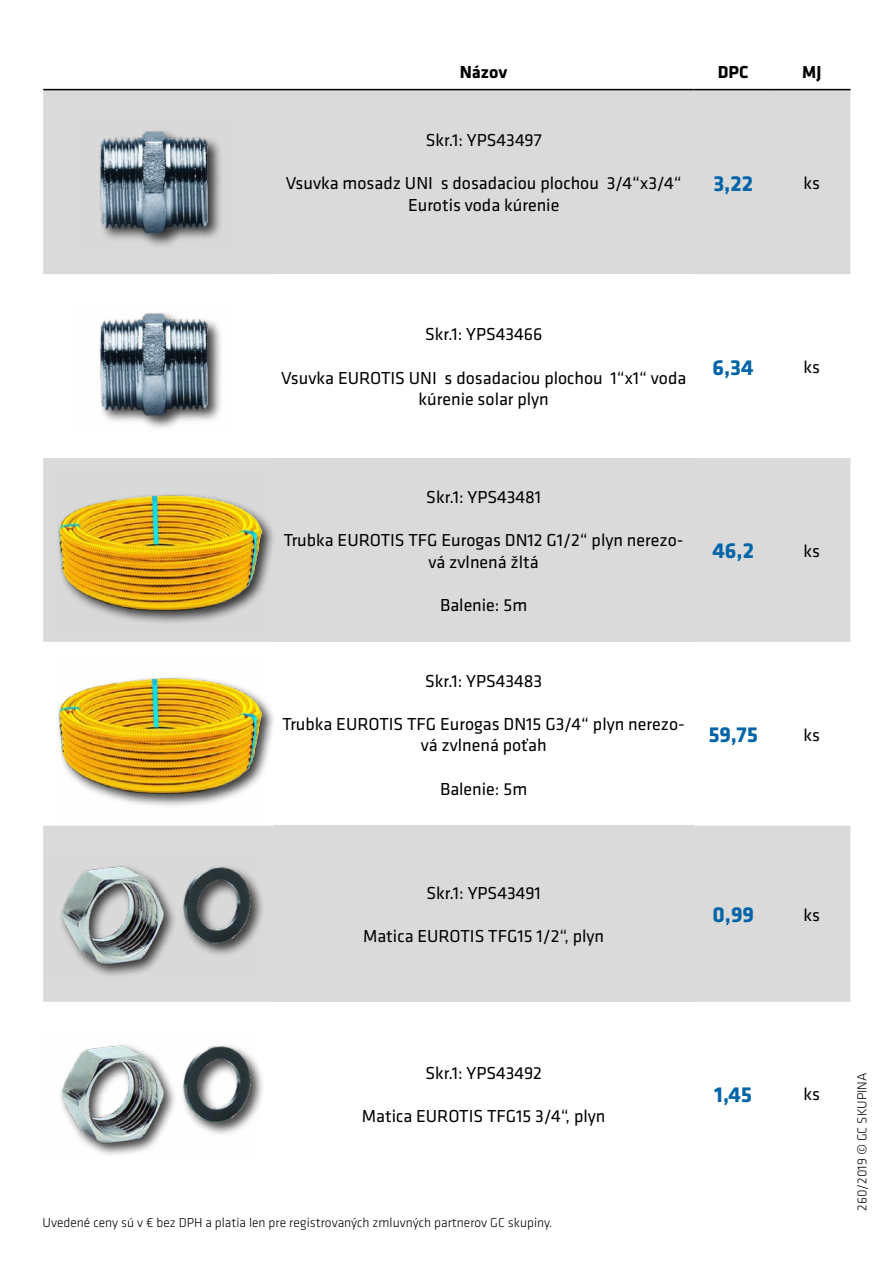
<style>
.page{position:relative;width:893px;height:1263px;background:#fff}
.page>*{position:absolute;margin:0;border:0;box-sizing:border-box;transform-origin:0 0}
.t1{font:700 22.5px "GC Klavika";letter-spacing:-.005em;color:#0064a7}
.t2{font:18px/21.6px "GC Klavika";color:#000;text-align:center}
.t3{font:700 18px "GC Klavika";color:#000}
.t4{font:300 13.5px "GC Klavika Fein";color:#000}
</style>
<div class="page">
<div style="left:43px;top:90px;width:807px;height:184px;background:#dadada"></div>
<div style="left:274px;top:90px;width:419px;height:184px;background:#dadada"></div>
<svg style="left:43px;top:458px;width:231px;height:544px;fill:#dadada"></svg>
<div style="left:274px;top:458px;width:419px;height:184px;background:#dadada"></div>
<div style="left:693px;top:458px;width:157px;height:184px;background:#dadada"></div>
<div style="left:274px;top:826px;width:419px;height:176px;background:#dadada"></div>
<div style="left:693px;top:826px;width:157px;height:176px;background:#dadada"></div>
<hr style="left:43px;top:89px;width:231px;height:1px;background:#000">
<hr style="left:274px;top:89px;width:419px;height:1px;background:#000">
<hr style="left:693px;top:89px;width:80px;height:1px;background:#000">
<hr style="left:773px;top:89px;width:77px;height:1px;background:#000">
<img style="left:75px;top:120px;width:160px;height:132px">
<img style="left:99px;top:312px;width:122px;height:116px">
<div style="left:55px;top:491px;width:221px;height:135px;background:#000;opacity:.75"></div>
<img style="left:56px;top:470px;width:209px;height:167px">
<div style="left:55px;top:674px;width:221px;height:135px;background:#000;opacity:.75"></div>
<img style="left:56px;top:653px;width:209px;height:167px">
<div style="left:59px;top:863px;width:206px;height:115px;background:#000;opacity:.75"></div>
<img style="left:43px;top:853px;width:216px;height:127px">
<div style="left:59px;top:1042px;width:206px;height:116px;background:#000;opacity:.75"></div>
<img style="left:59px;top:1042px;width:200px;height:116px">
<p class="t3" style="left:460px;top:59px;width:49px">Názov</p>
<p class="t3" style="left:718px;top:59px;width:32px">DPC</p>
<p class="t3" style="left:802px;top:59px;width:21px">MJ</p>
<p class="t2" style="left:426px;top:128px;width:117px">Skr.1: YPS43497</p>
<p class="t2" style="left:286px;top:172px;width:398px">Vsuvka mosadz UNI s dosadaciou plochou 3/4“x3/4“<br>Eurotis voda kúrenie</p>
<p class="t1" style="left:713px;top:167px;width:41px">3,22</p>
<p class="t2" style="left:803px;top:172px;width:18px">ks</p>
<p class="t2" style="left:425px;top:323px;width:119px">Skr.1: YPS43466</p>
<p class="t2" style="left:281px;top:366px;width:407px">Vsuvka EUROTIS UNI s dosadaciou plochou 1“x1“ voda kúrenie solar plyn</p>
<p class="t1" style="left:712px;top:351px;width:43px">6,34</p>
<p class="t2" style="left:803px;top:355px;width:18px">ks</p>
<p class="t2" style="left:426px;top:485px;width:116px">Skr.1: YPS43481</p>
<p class="t2" style="left:284px;top:529px;width:401px">Trubka EUROTIS TFG Eurogas DN12 G1/2“ plyn nerezo&shy;vá zvlnená žltá</p>
<p class="t2" style="left:440px;top:593px;width:89px">Balenie: 5m</p>
<p class="t2" style="left:425px;top:669px;width:119px">Skr.1: YPS43483</p>
<p class="t2" style="left:283px;top:712px;width:404px">Trubka EUROTIS TFG Eurogas DN15 G3/4“ plyn nerezo&shy;vá zvlnená poťah</p>
<p class="t2" style="left:440px;top:777px;width:89px">Balenie: 5m</p>
<p class="t1" style="left:712px;top:535px;width:43px">46,2</p>
<p class="t2" style="left:803px;top:539px;width:18px">ks</p>
<p class="t1" style="left:708px;top:718px;width:51px">59,75</p>
<p class="t2" style="left:803px;top:723px;width:18px">ks</p>
<p class="t2" style="left:426px;top:881px;width:116px">Skr.1: YPS43491</p>
<p class="t2" style="left:363px;top:925px;width:243px">Matica EUROTIS TFG15 1/2“, plyn</p>
<p class="t1" style="left:712px;top:898px;width:43px">0,99</p>
<p class="t2" style="left:803px;top:903px;width:18px">ks</p>
<p class="t2" style="left:425px;top:1061px;width:118px">Skr.1: YPS43492</p>
<p class="t2" style="left:362px;top:1105px;width:245px">Matica EUROTIS TFG15 3/4“, plyn</p>
<p class="t4" style="left:43px;top:1214px;width:511px">Uvedené ceny sú v € bez DPH a platia len pre registrovaných zmluvných partnerov GC skupiny.</p>
<p class="t1" style="left:714px;top:1078px;width:39px">1,45</p>
<p class="t2" style="left:803px;top:1083px;width:18px">ks</p>
<p class="t4" style="left:854px;top:1210px;width:139px;rotate:-90deg">260/2019 © GC SKUPINA</p>
</div>
